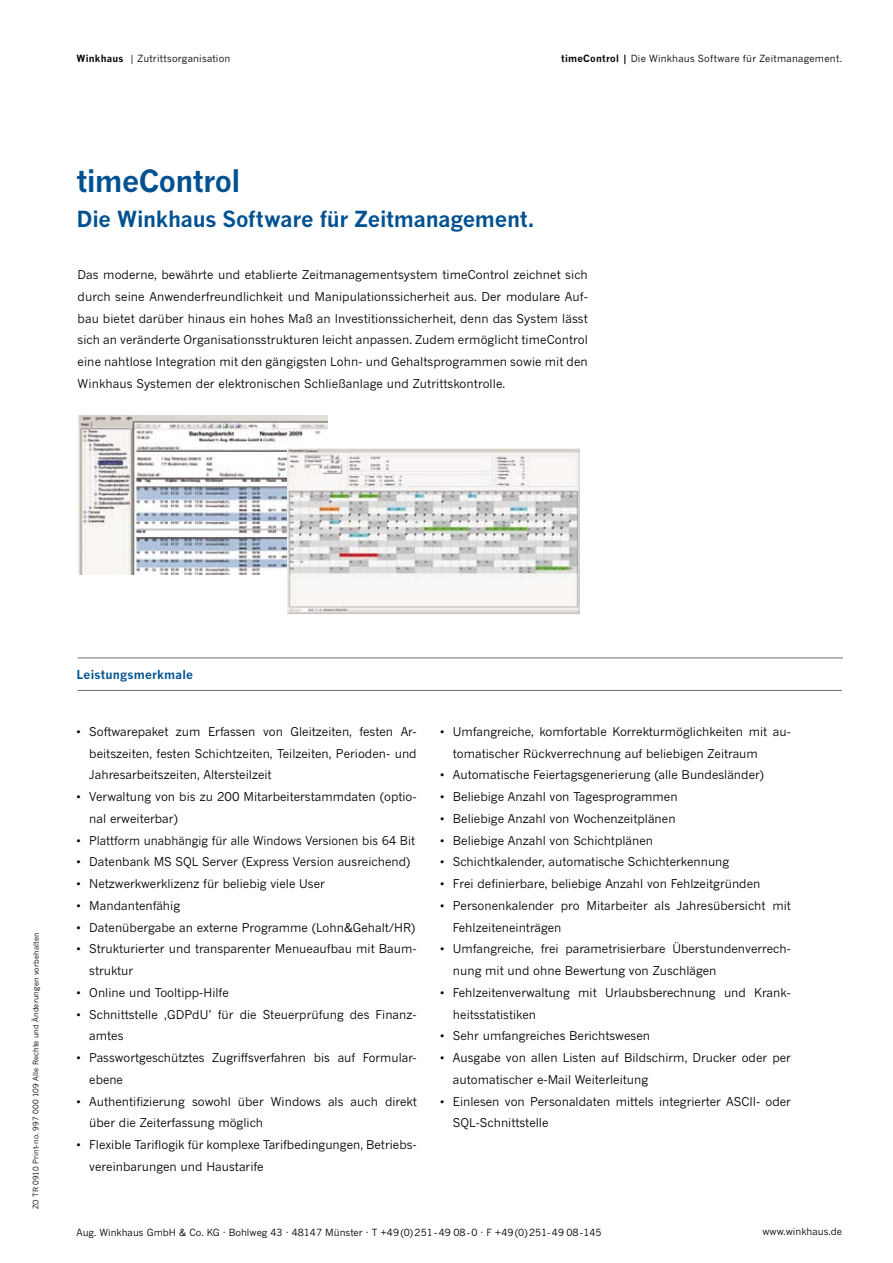
<style>
.page{position:relative;width:893px;height:1263px;background:#fff}
.page>*{position:absolute;margin:0;border:0;box-sizing:border-box;transform-origin:0 0}
.t1{font:700 30px "News Gothic MT Pro";letter-spacing:-.02em;color:#005191}
.t2{font:700 21.75px "News Gothic MT Pro";letter-spacing:-.01em;color:#005191}
.t3{font:12px/21.8px "News Gothic MT Pro";color:#000}
.t4{font:700 12px "News Gothic MT Pro";letter-spacing:.015em;color:#005191}
.t5{font:9.75px "News Gothic MT Pro";color:#000}
.t6{font:9.75px "News Gothic MT Pro";letter-spacing:.025em;color:#000}
.t7{font:9.75px "News Gothic MT Pro";letter-spacing:.02em;color:#000}
.t8{font:7.5px "News Gothic MT Pro";letter-spacing:.02em;color:#000}
.s1{font-weight:700}
</style>
<div class="page">
<hr style="left:78px;top:690px;width:764px;height:1px;background:#676d72">
<hr style="left:78px;top:658px;width:765px;height:1px;background:#676d72">
<img style="left:79px;top:415px;width:249px;height:159px">
<img style="left:288px;top:449px;width:291px;height:164px">
<p class="t7" style="left:77px;top:52px;width:155px"><span class="s1">Winkhaus</span> | Zutrittsorganisation</p>
<p class="t6" style="left:561px;top:52px;width:282px"><span class="s1">timeControl |</span> Die Winkhaus Software für Zeitmanagement.</p>
<h1 class="t1" style="left:77px;top:163px;width:165px">timeControl</h1>
<h2 class="t2" style="left:77px;top:205px;width:459px">Die Winkhaus Software für Zeitmanagement.</h2>
<p class="t3" style="left:78px;top:264px;width:512px;text-align:justify">Das moderne, bewährte und etablierte Zeitmanagementsystem timeControl zeichnet sich durch seine Anwenderfreundlichkeit und Manipulationssicherheit aus. Der modulare Auf&shy;bau bietet darüber hinaus ein hohes Maß an Investitionssicherheit, denn das System lässt sich an veränderte Organisationsstrukturen leicht anpassen. Zudem ermöglicht timeControl eine nahtlose Integration mit den gängigsten Lohn- und Gehaltsprogrammen sowie mit den Winkhaus Systemen der elektronischen Schließanlage und Zutrittskontrolle.</p>
<p class="t8" style="left:31px;top:1209px;width:278px;rotate:-90deg">ZO TR 0910 Print-no. 997 000 109 Alle Rechte und Änderungen vorbehalten</p>
<p class="t4" style="left:77px;top:667px;width:118px">Leistungsmerkmale</p>
<p class="t3" style="left:89px;top:720px;width:329px;text-align:justify;text-indent:-13px">• Softwarepaket zum Erfassen von Gleitzeiten, festen Ar&shy;beitszeiten, festen Schichtzeiten, Teilzeiten, Perioden- und Jahresarbeitszeiten, Altersteilzeit</p>
<p class="t3" style="left:89px;top:786px;width:329px;text-indent:-13px">• Verwaltung von bis zu 200 Mitarbeiterstammdaten (optio&shy;nal erweiterbar)</p>
<p class="t3" style="left:77px;top:829px;width:340px">• Plattform unabhängig für alle Windows Versionen bis 64 Bit</p>
<p class="t3" style="left:77px;top:851px;width:335px">• Datenbank MS SQL Server (Express Version ausreichend)</p>
<p class="t3" style="left:77px;top:873px;width:250px">• Netzwerkwerklizenz für beliebig viele User</p>
<p class="t3" style="left:77px;top:894px;width:105px">• Mandantenfähig</p>
<p class="t3" style="left:77px;top:916px;width:340px">• Datenübergabe an externe Programme (Lohn&amp;Gehalt/HR)</p>
<p class="t3" style="left:89px;top:938px;width:329px;text-indent:-13px">• Strukturierter und transparenter Menueaufbau mit Baum&shy;struktur</p>
<p class="t3" style="left:77px;top:981px;width:154px">• Online und Tooltipp-Hilfe</p>
<p class="t3" style="left:89px;top:1003px;width:329px;text-indent:-13px">• Schnittstelle ‚GDPdU’ für die Steuerprüfung des Finanz&shy;amtes</p>
<p class="t3" style="left:89px;top:1047px;width:329px;text-indent:-13px">• Passwortgeschütztes Zugriffsverfahren bis auf Formular&shy;ebene</p>
<p class="t3" style="left:89px;top:1090px;width:329px;text-indent:-13px">• Authentifizierung sowohl über Windows als auch direkt über die Zeiterfassung möglich</p>
<p class="t3" style="left:89px;top:1134px;width:329px;text-indent:-13px">• Flexible Tariflogik für komplexe Tarifbedingungen, Betriebs&shy;vereinbarungen und Haustarife</p>
<p class="t3" style="left:453px;top:720px;width:340px;text-indent:-13px">• Umfangreiche, komfortable Korrekturmöglichkeiten mit au&shy;tomatischer Rückverrechnung auf beliebigen Zeitraum</p>
<p class="t3" style="left:440px;top:764px;width:325px">• Automatische Feiertagsgenerierung (alle Bundesländer)</p>
<p class="t3" style="left:440px;top:786px;width:239px">• Beliebige Anzahl von Tagesprogrammen</p>
<p class="t3" style="left:440px;top:807px;width:237px">• Beliebige Anzahl von Wochenzeitplänen</p>
<p class="t3" style="left:440px;top:829px;width:215px">• Beliebige Anzahl von Schichtplänen</p>
<p class="t3" style="left:440px;top:851px;width:291px">• Schichtkalender, automatische Schichterkennung</p>
<p class="t3" style="left:440px;top:873px;width:322px">• Frei definierbare, beliebige Anzahl von Fehlzeitgründen</p>
<p class="t3" style="left:453px;top:894px;width:340px;text-indent:-13px">• Personenkalender pro Mitarbeiter als Jahresübersicht mit<br>Fehlzeiteneinträgen</p>
<p class="t3" style="left:453px;top:938px;width:340px;text-indent:-13px">• Umfangreiche, frei parametrisierbare Überstundenverrech&shy;nung mit und ohne Bewertung von Zuschlägen</p>
<p class="t3" style="left:453px;top:981px;width:340px;text-indent:-13px">• Fehlzeitenverwaltung mit Urlaubsberechnung und Krank&shy;heitsstatistiken</p>
<p class="t3" style="left:440px;top:1025px;width:211px">• Sehr umfangreiches Berichtswesen</p>
<p class="t3" style="left:453px;top:1046px;width:340px;text-indent:-13px">• Ausgabe von allen Listen auf Bildschirm, Drucker oder per automatischer e-Mail Weiterleitung</p>
<p class="t3" style="left:453px;top:1090px;width:340px;text-indent:-13px">• Einlesen von Personaldaten mittels integrierter ASCII- oder<br>SQL-Schnittstelle</p>
<p class="t5" style="left:77px;top:1226px;width:527px">Aug. Winkhaus GmbH &amp; Co. KG · Bohlweg 43 · 48147 Münster · T +49(0)251-49 08-0 · F +49(0)251-49 08-145</p>
<p class="t5" style="left:762px;top:1226px;width:81px">www.winkhaus.de</p>
</div>
